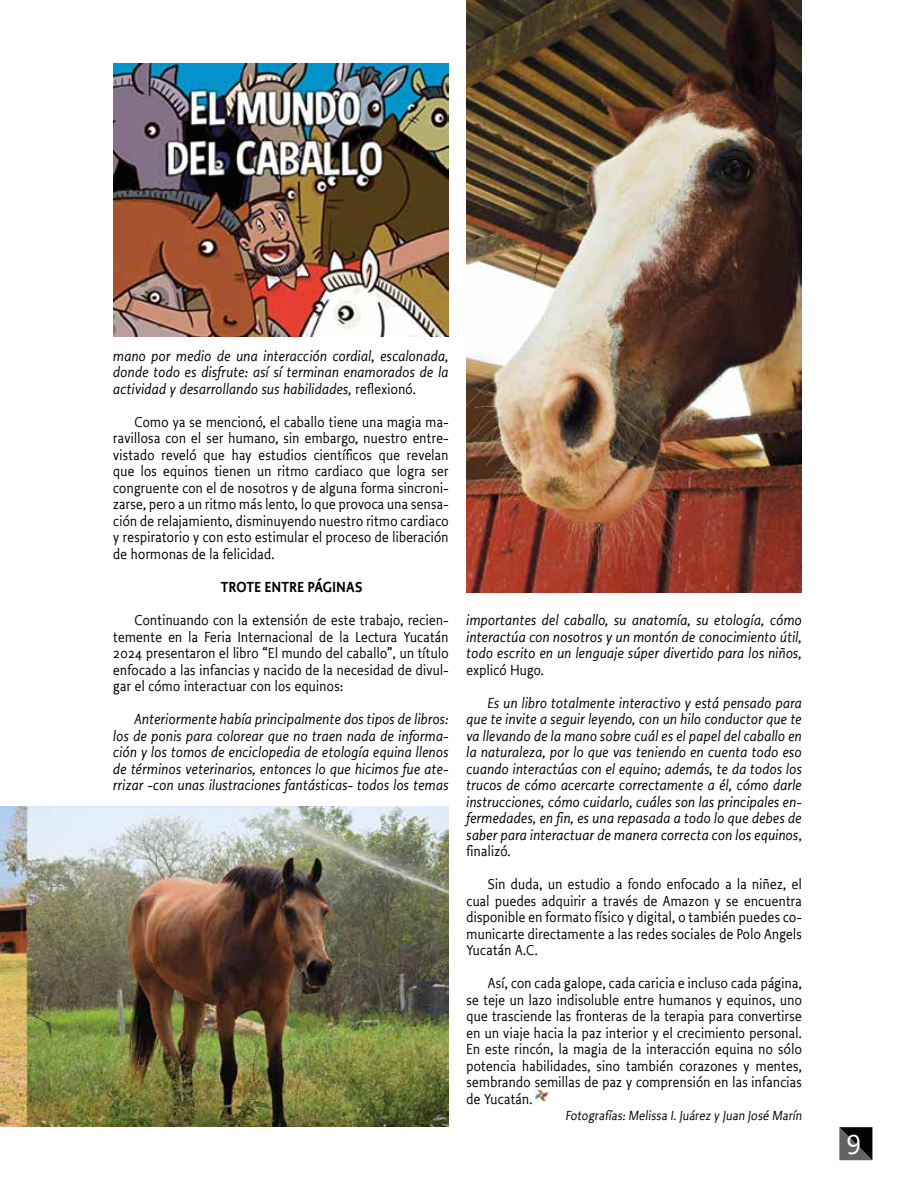
<style>
.page{position:relative;width:915px;height:1191px;background:#fff}
.page>*{position:absolute;margin:0;border:0;box-sizing:border-box;transform-origin:0 0}
.t1{font:27px "Segoe UI";color:#fff}
.t2{font:15px/16.5px "Productus";letter-spacing:.025em;color:#000;text-align:justify}
.t3{font:italic 15px/16.5px "Productus";letter-spacing:.025em;color:#000;text-align:justify}
.t4{font:600 15px "Productus";letter-spacing:.025em;color:#000}
.t5{font:13.5px "Productus";color:#000}
.s1{font-style:normal}
</style>
<div class="page">
<img style="left:466px;top:0;width:335px;height:592px">
<img style="left:534px;top:1089px;width:15px;height:12px">
<img style="left:0;top:806px;width:448px;height:320px">
<img style="left:113px;top:64px;width:335px;height:272px">
<svg style="left:839px;top:1127px;width:33px;height:33px"></svg>
<p class="t3" style="left:113px;top:348px;width:336px">mano por medio de una interacción cordial, escalonada, donde todo es disfrute: así sí terminan enamorados de la actividad y desarrollando sus habilidades, <span class="s1">reflexionó.</span></p>
<p class="t2" style="left:113px;top:414px;width:336px;text-indent:21px">Como ya se mencionó, el caballo tiene una magia ma&shy;ravillosa con el ser humano, sin embargo, nuestro entre&shy;vistado reveló que hay estudios científicos que revelan que los equinos tienen un ritmo cardiaco que logra ser congruente con el de nosotros y de alguna forma sincroni&shy;zarse, pero a un ritmo más lento, lo que provoca una sensa&shy;ción de relajamiento, disminuyendo nuestro ritmo cardiaco y respiratorio y con esto estimular el proceso de liberación de hormonas de la felicidad.</p>
<p class="t4" style="left:220px;top:577px;width:143px">TROTE ENTRE PÁGINAS</p>
<p class="t2" style="left:113px;top:612px;width:336px;text-indent:21px">Continuando con la extensión de este trabajo, recien&shy;temente en la Feria Internacional de la Lectura Yucatán 2024 presentaron el libro “El mundo del caballo”, un título enfocado a las infancias y nacido de la necesidad de divul&shy;gar el cómo interactuar con los equinos:</p>
<p class="t3" style="left:113px;top:711px;width:336px;text-indent:21px">Anteriormente había principalmente dos tipos de libros: los de ponis para colorear que no traen nada de informa&shy;ción y los tomos de enciclopedia de etología equina llenos de términos veterinarios, entonces lo que hicimos fue ate&shy;rrizar -con unas ilustraciones fantásticas- todos los temas</p>
<p class="t3" style="left:466px;top:612px;width:337px">importantes del caballo, su anatomía, su etología, cómo interactúa con nosotros y un montón de conocimiento útil, todo escrito en un lenguaje súper divertido para los niños,</p>
<p class="t2" style="left:466px;top:661px;width:79px">explicó Hugo.</p>
<p class="t3" style="left:466px;top:694px;width:337px;text-indent:21px">Es un libro totalmente interactivo y está pensado para que te invite a seguir leyendo, con un hilo conductor que te va llevando de la mano sobre cuál es el papel del caballo en la naturaleza, por lo que vas teniendo en cuenta todo eso cuando interactúas con el equino; además, te da todos los trucos de cómo acercarte correctamente a él, cómo darle instrucciones, cómo cuidarlo, cuáles son las principales en&shy;fermedades, en fin, es una repasada a todo lo que debes de saber para interactuar de manera correcta con los equinos<span class="s1">, finalizó.</span></p>
<p class="t2" style="left:466px;top:876px;width:336px;text-indent:21px">Sin duda, un estudio a fondo enfocado a la niñez, el cual puedes adquirir a través de Amazon y se encuentra disponible en formato físico y digital, o también puedes co&shy;municarte directamente a las redes sociales de Polo Angels Yucatán A.C.</p>
<p class="t2" style="left:466px;top:975px;width:336px;text-indent:21px">Así, con cada galope, cada caricia e incluso cada página, se teje un lazo indisoluble entre humanos y equinos, uno que trasciende las fronteras de la terapia para convertirse en un viaje hacia la paz interior y el crecimiento personal.<br>En este rincón, la magia de la interacción equina no sólo potencia habilidades, sino también corazones y mentes, sembrando semillas de paz y comprensión en las infancias de Yucatán.</p>
<p class="t5" style="left:565px;top:1107px;width:240px">Fotografías: Melissa I. Juárez y Juan José Marín</p>
<h1 class="t1" style="left:846px;top:1118px;width:16px">9</h1>
</div>
